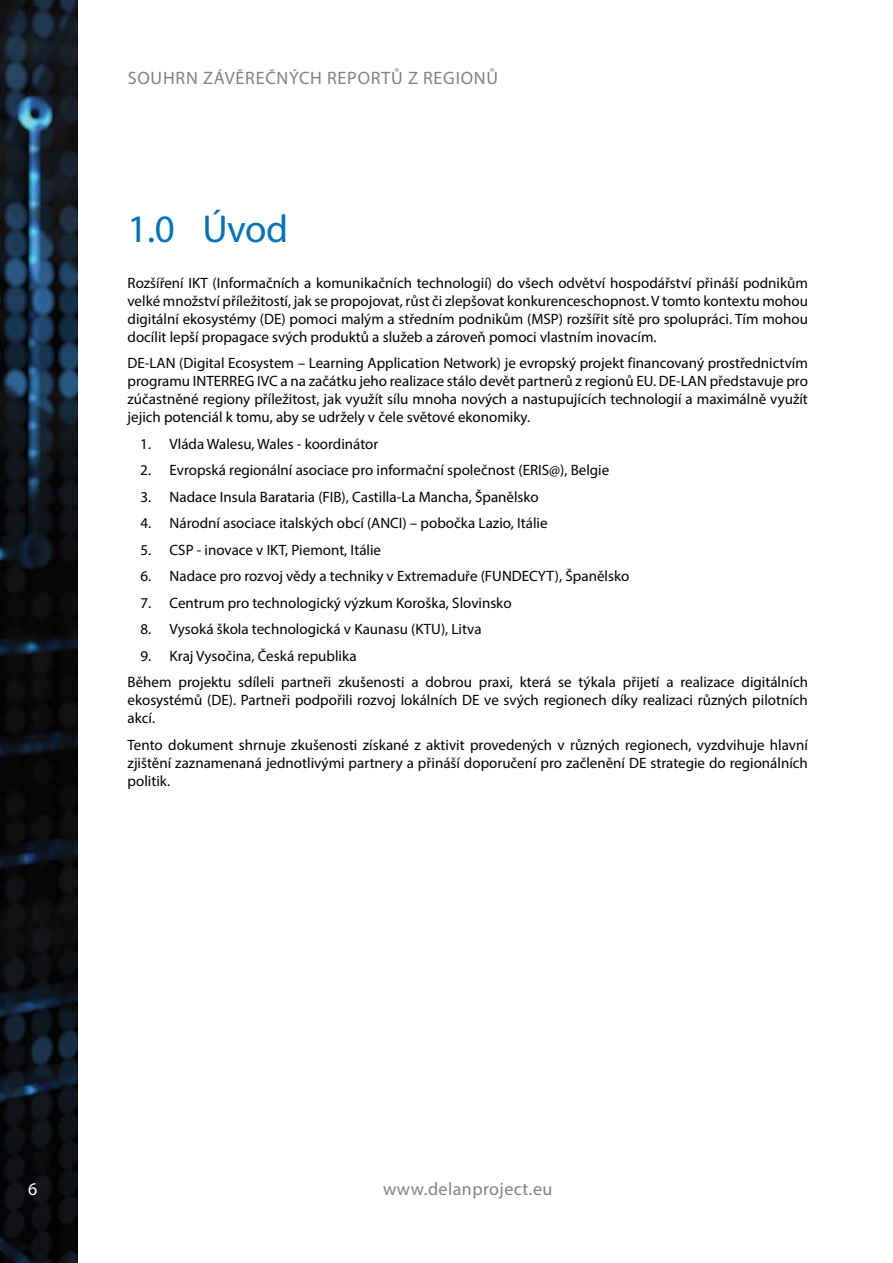
<style>
.page{position:relative;width:893px;height:1263px;background:#fff}
.page>*{position:absolute;margin:0;border:0;box-sizing:border-box;transform-origin:0 0}
.t1{font:39px "Myriad Pro";color:#0072bc}
.t2{font:18px "Myriad Pro";letter-spacing:.045em;color:#808285}
.t3{font:18px "Myriad Pro";letter-spacing:.025em;color:#808285}
.t4{font:18px "Myriad Pro";color:#fff}
.t5{font:15px/18px "Myriad Pro";color:#000;text-align:justify}
</style>
<div class="page">
<img style="left:0;top:0;width:78px;height:1263px">
<p class="t2" style="left:128px;top:67px;width:372px">SOUHRN ZÁVĚREČNÝCH REPORTŮ Z REGIONŮ</p>
<h1 class="t1" style="left:128px;top:205px;width:162px">1.0 Úvod</h1>
<p class="t5" style="left:128px;top:273px;width:682px">Rozšíření IKT (Informačních a komunikačních technologií) do všech odvětví hospodářství přináší podnikům velké množství příležitostí, jak se propojovat, růst či zlepšovat konkurenceschopnost. V tomto kontextu mohou digitální ekosystémy (DE) pomoci malým a středním podnikům (MSP) rozšířit sítě pro spolupráci. Tím mohou docílit lepší propagace svých produktů a služeb a zároveň pomoci vlastním inovacím.</p>
<p class="t5" style="left:128px;top:354px;width:682px">DE-LAN (Digital Ecosystem – Learning Application Network) je evropský projekt financovaný prostřednictvím programu INTERREG IVC a na začátku jeho realizace stálo devět partnerů z regionů EU. DE-LAN představuje pro zúčastněné regiony příležitost, jak využít sílu mnoha nových a nastupujících technologií a maximálně využít jejich potenciál k tomu, aby se udržely v čele světové ekonomiky.</p>
<p class="t5" style="left:140px;top:434px;width:240px">1. Vláda Walesu, Wales - koordinátor</p>
<p class="t5" style="left:140px;top:461px;width:470px">2. Evropská regionální asociace pro informační společnost (ERIS@), Belgie</p>
<p class="t5" style="left:140px;top:487px;width:400px">3. Nadace Insula Barataria (FIB), Castilla-La Mancha, Španělsko</p>
<p class="t5" style="left:140px;top:514px;width:409px">4. Národní asociace italských obcí (ANCI) – pobočka Lazio, Itálie</p>
<p class="t5" style="left:140px;top:540px;width:242px">5. CSP - inovace v IKT, Piemont, Itálie</p>
<p class="t5" style="left:140px;top:567px;width:490px">6. Nadace pro rozvoj vědy a techniky v Extremaduře (FUNDECYT), Španělsko</p>
<p class="t5" style="left:140px;top:593px;width:373px">7. Centrum pro technologický výzkum Koroška, Slovinsko</p>
<p class="t5" style="left:140px;top:620px;width:343px">8. Vysoká škola technologická v Kaunasu (KTU), Litva</p>
<p class="t5" style="left:128px;top:642px;width:682px;line-height:26.5px;text-indent:13px">9. Kraj Vysočina, Česká republika<br>Během projektu sdíleli partneři zkušenosti a dobrou praxi, která se týkala přijetí a realizace digitálních</p>
<p class="t5" style="left:128px;top:691px;width:682px">ekosystémů (DE). Partneři podpořili rozvoj lokálních DE ve svých regionech díky realizaci různých pilotních akcí.</p>
<p class="t5" style="left:128px;top:735px;width:682px">Tento dokument shrnuje zkušenosti získané z aktivit provedených v různých regionech, vyzdvihuje hlavní zjištění zaznamenaná jednotlivými partnery a přináší doporučení pro začlenění DE strategie do regionálních politik.</p>
<p class="t4" style="left:28px;top:1178px;width:11px">6</p>
<p class="t3" style="left:383px;top:1178px;width:171px">www.delanproject.eu</p>
</div>
